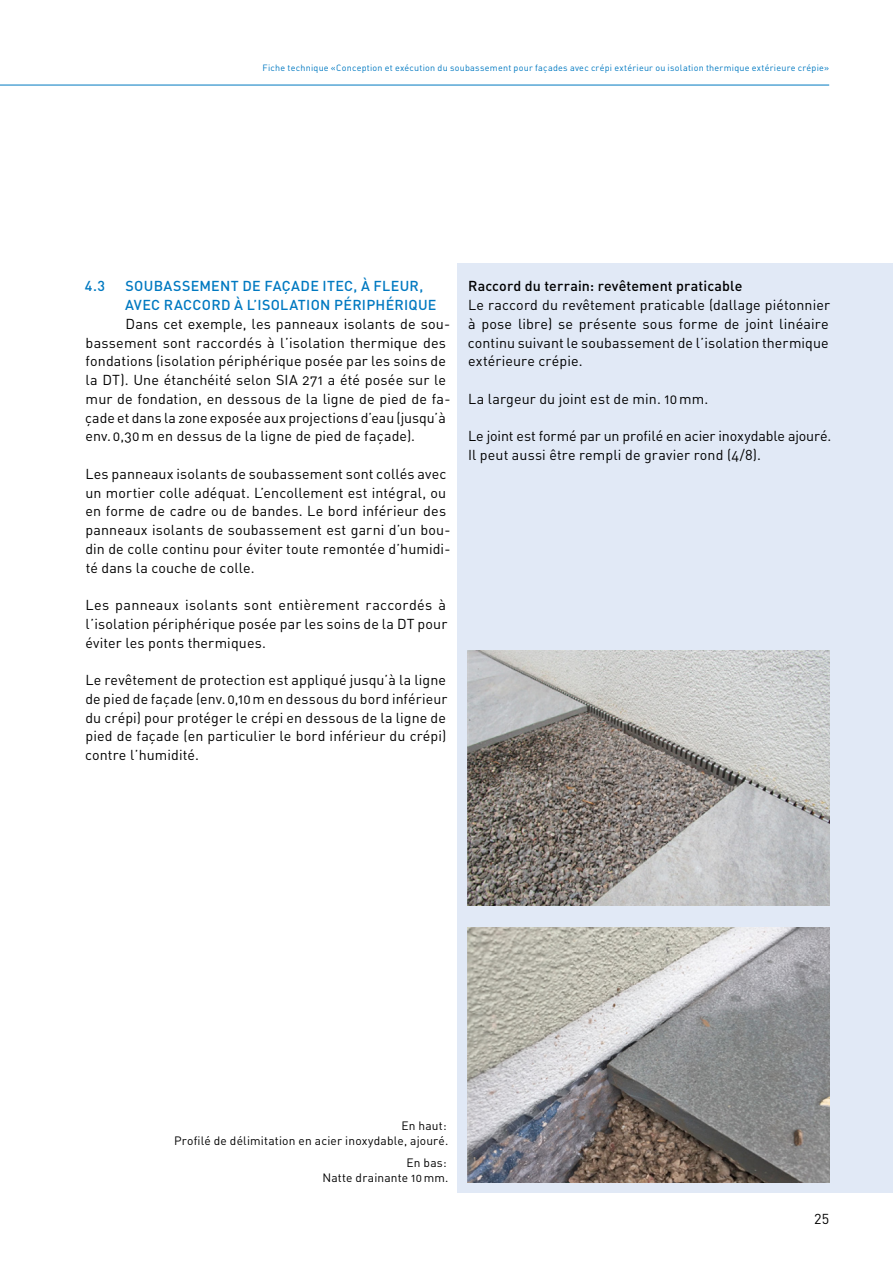
<style>
.page{position:relative;width:893px;height:1263px;background:#fff}
.page>*{position:absolute;margin:0;border:0;box-sizing:border-box;transform-origin:0 0}
.t1{font:14.25px/18.8px "DIN Regular Alternate";letter-spacing:.01em;color:#000}
.t2{font:500 14.25px/18.8px "DIN";letter-spacing:.02em;color:#0079c1}
.t3{font:14.25px "DIN Medium Alternate";letter-spacing:.01em;color:#000}
.t4{font:14.25px "DIN";color:#000}
.t5{font:12px/15px "DIN Regular Alternate";letter-spacing:.015em;color:#000;text-align:right}
.t6{font:9px "DIN Regular Alternate";letter-spacing:.025em;color:#0079c1}
</style>
<div class="page">
<div style="left:457px;top:263px;width:436px;height:930px;background:#e1e9f6"></div>
<img style="left:468px;top:651px;width:361px;height:255px">
<img style="left:468px;top:927px;width:361px;height:255px">
<hr style="left:0;top:85px;width:829px;height:1px;background:#0079c1">
<p class="t6" style="left:263px;top:62px;width:568px">Fiche technique «Conception et exécution du soubassement pour façades avec crépi extérieur ou isolation thermique extérieure crépie»</p>
<p class="t2" style="left:85px;top:276px;width:22px">4.3</p>
<p class="t2" style="left:125px;top:276px;width:313px">SOUBASSEMENT DE FAÇADE ITEC, À FLEUR,<br>AVEC RACCORD À L’ISOLATION PÉRIPHÉRIQUE</p>
<p class="t1" style="left:85px;top:314px;width:367px;text-indent:40px">Dans cet exemple, les panneaux isolants de sou&shy;bassement sont raccordés à l’isolation thermique des fondations (isolation périphérique posée par les soins de la DT). Une étanchéité selon SIA 271 a été posée sur le mur de fondation, en dessous de la ligne de pied de fa&shy;çade et dans la zone exposée aux projections d’eau (jusqu’à env.0,30m en dessus de la ligne de pied de façade).</p>
<p class="t1" style="left:85px;top:464px;width:367px">Les panneaux isolants de soubassement sont collés avec un mortier colle adéquat. L’encollement est intégral, ou en forme de cadre ou de bandes. Le bord inférieur des panneaux isolants de soubassement est garni d’un bou&shy;din de colle continu pour éviter toute remontée d’humidi&shy;té dans la couche de colle.</p>
<p class="t1" style="left:85px;top:595px;width:363px;text-align:justify">Les panneaux isolants sont entièrement raccordés à l’isolation périphérique posée par les soins de la DT pour éviter les ponts thermiques.</p>
<p class="t1" style="left:85px;top:670px;width:364px;text-align:justify">Le revêtement de protection est appliqué jusqu’à la ligne de pied de façade (env.0,10m en dessous du bord inférieur du crépi) pour protéger le crépi en dessous de la ligne de pied de façade (en particulier le bord inférieur du crépi) contre l’humidité.</p>
<p class="t3" style="left:468px;top:277px;width:276px">Raccord du terrain: revêtement praticable</p>
<p class="t1" style="left:468px;top:295px;width:364px;text-align:justify">Le raccord du revêtement praticable (dallage piétonnier à pose libre) se présente sous forme de joint linéaire continu suivant le soubassement de l’isolation thermique extérieure crépie.</p>
<p class="t1" style="left:468px;top:389px;width:242px">La largeur du joint est de min. 10mm.</p>
<p class="t1" style="left:468px;top:427px;width:365px">Le joint est formé par un profilé en acier inoxydable ajouré.<br>Il peut aussi être rempli de gravier rond (4/8).</p>
<p class="t5" style="left:174px;top:1117px;width:276px">En haut:<br>Profilé de délimitation en acier inoxydable, ajouré.</p>
<p class="t5" style="left:322px;top:1155px;width:128px">En bas:<br>Natte drainante 10mm.</p>
<p class="t4" style="left:814px;top:1209px;width:17px">25</p>
</div>
